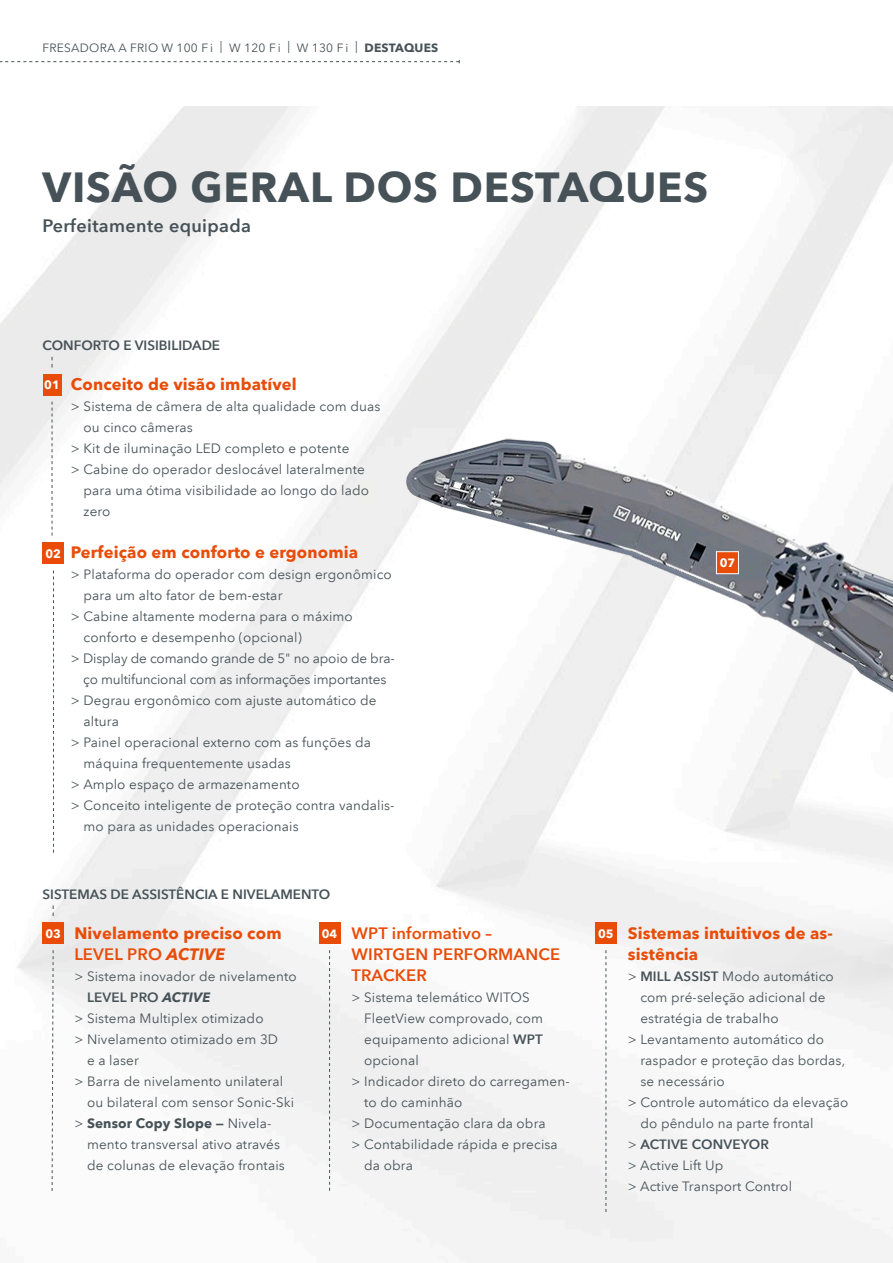
<style>
.page{position:relative;width:893px;height:1263px;background:#fff}
.page>*{position:absolute;margin:0;border:0;box-sizing:border-box;transform-origin:0 0}
.t1{font:700 42px "Avenir Next LT Pro";letter-spacing:.02em;color:#465257}
.t2{font:600 18px "Avenir Next LT Pro";letter-spacing:.02em;color:#465257}
.t3{font:700 16.5px/21px "Avenir Next LT Pro";letter-spacing:.01em;color:#e84c08}
.t4{font:600 16.5px/21px "Avenir Next LT Pro";letter-spacing:.01em;color:#e84c08}
.t5{font:13.5px "Avenir Next LT Pro";letter-spacing:.01em;color:#465257}
.t6{font:13.5px "Avenir Next LT Pro";letter-spacing:-.01em;color:#465257}
.t7{font:600 13.5px "Avenir Next LT Pro";color:#465257}
.t8{font:700 13.5px "Avenir Next LT Pro";letter-spacing:.01em;color:#465257}
.t9{font:12px "Avenir Next LT Pro";letter-spacing:.02em;color:#465257}
.t10{font:700 12px "Avenir Next LT Pro";color:#fff}
.s1{font-weight:700}
.s2{font-weight:600}
.s3{font-style:italic}
.s4{font-weight:700;font-style:italic}
.s5{font-weight:400}
</style>
<div class="page">
<img style="left:0;top:106px;width:893px;height:1157px">
<img style="left:251px;top:293px;width:642px;height:779px">
<svg style="left:0;top:60px;width:460px;height:3px"></svg>
<div style="left:43px;top:543px;width:21px;height:21px;background:#e84c08"></div>
<svg style="left:53px;top:570px;width:1px;height:283px"></svg>
<div style="left:43px;top:374px;width:18px;height:21px;background:#e84c08"></div>
<svg style="left:52px;top:402px;width:1px;height:134px"></svg>
<div style="left:42px;top:922px;width:22px;height:22px;background:#e84c08"></div>
<svg style="left:51px;top:949px;width:3px;height:243px"></svg>
<div style="left:319px;top:922px;width:21px;height:22px;background:#e84c08"></div>
<svg style="left:329px;top:950px;width:1px;height:241px"></svg>
<div style="left:595px;top:922px;width:22px;height:22px;background:#e84c08"></div>
<svg style="left:606px;top:950px;width:1px;height:262px"></svg>
<svg style="left:716px;top:551px;width:23px;height:23px"></svg>
<p class="t9" style="left:43px;top:40px;width:397px">FRESADORA A FRIO W 100 F i | W 120 F i | W 130 F i | <span class="s1">DESTAQUES</span></p>
<h1 class="t1" style="left:43px;top:161px;width:667px">VISÃO GERAL DOS DESTAQUES</h1>
<h2 class="t2" style="left:43px;top:215px;width:210px">Perfeitamente equipada</h2>
<p class="t7" style="left:42px;top:338px;width:179px">CONFORTO E VISIBILIDADE</p>
<p class="t10" style="left:44px;top:378px;width:17px">01</p>
<p class="t3" style="left:71px;top:374px;width:227px">Conceito de visão imbatível</p>
<p class="t5" style="left:71px;top:399px;width:311px">&gt; Sistema de câmera de alta qualidade com duas</p>
<p class="t5" style="left:84px;top:420px;width:111px">ou cinco câmeras</p>
<p class="t5" style="left:71px;top:441px;width:280px">&gt; Kit de iluminação LED completo e potente</p>
<p class="t5" style="left:71px;top:462px;width:295px">&gt; Cabine do operador deslocável lateralmente</p>
<p class="t5" style="left:84px;top:483px;width:287px">para uma ótima visibilidade ao longo do lado</p>
<p class="t5" style="left:84px;top:504px;width:28px">zero</p>
<p class="t3" style="left:71px;top:542px;width:289px">Perfeição em conforto e ergonomia</p>
<p class="t5" style="left:71px;top:567px;width:322px">&gt; Plataforma do operador com design ergonômico</p>
<p class="t5" style="left:84px;top:588px;width:200px">para um alto fator de bem-estar</p>
<p class="t5" style="left:71px;top:609px;width:283px">&gt; Cabine altamente moderna para o máximo</p>
<p class="t5" style="left:84px;top:630px;width:220px">conforto e desempenho (opcional)</p>
<p class="t6" style="left:71px;top:651px;width:325px">&gt; Display de comando grande de 5" no apoio de bra-</p>
<p class="t6" style="left:83px;top:672px;width:305px">ço multifuncional com as informações importantes</p>
<p class="t5" style="left:71px;top:693px;width:307px">&gt; Degrau ergonômico com ajuste automático de</p>
<p class="t5" style="left:84px;top:714px;width:37px">altura</p>
<p class="t5" style="left:71px;top:735px;width:301px">&gt; Painel operacional externo com as funções da</p>
<p class="t5" style="left:84px;top:756px;width:209px">máquina frequentemente usadas</p>
<p class="t5" style="left:71px;top:777px;width:230px">&gt; Amplo espaço de armazenamento</p>
<p class="t5" style="left:71px;top:798px;width:325px">&gt; Conceito inteligente de proteção contra vandalis-</p>
<p class="t5" style="left:84px;top:819px;width:217px">mo para as unidades operacionais</p>
<p class="t10" style="left:45px;top:546px;width:17px">02</p>
<p class="t10" style="left:720px;top:556px;width:17px">07</p>
<p class="t7" style="left:42px;top:886px;width:289px">SISTEMAS DE ASSISTÊNCIA E NIVELAMENTO</p>
<p class="t3" style="left:74px;top:922px;width:209px">Nivelamento preciso com<br><span class="s2">LEVEL PRO</span> <span class="s3">ACTIVE</span></p>
<p class="t5" style="left:74px;top:968px;width:224px">&gt; Sistema inovador de nivelamento</p>
<p class="t7" style="left:87px;top:989px;width:125px">LEVEL PRO <span class="s4">ACTIVE</span></p>
<p class="t5" style="left:74px;top:1010px;width:191px">&gt; Sistema Multiplex otimizado</p>
<p class="t5" style="left:74px;top:1031px;width:205px">&gt; Nivelamento otimizado em 3D</p>
<p class="t5" style="left:87px;top:1052px;width:53px">e a laser</p>
<p class="t5" style="left:74px;top:1073px;width:210px">&gt; Barra de nivelamento unilateral</p>
<p class="t5" style="left:87px;top:1094px;width:209px">ou bilateral com sensor Sonic-Ski</p>
<p class="t8" style="left:74px;top:1115px;width:199px"><span class="s5">&gt;</span> Sensor Copy Slope — <span class="s5">Nivela-</span></p>
<p class="t5" style="left:87px;top:1136px;width:195px">mento transversal ativo através</p>
<p class="t5" style="left:87px;top:1157px;width:199px">de colunas de elevação frontais</p>
<p class="t10" style="left:45px;top:926px;width:17px">03</p>
<p class="t4" style="left:351px;top:922px;width:210px">WPT informativo –<br>WIRTGEN PERFORMANCE<br>TRACKER</p>
<p class="t5" style="left:351px;top:989px;width:180px">&gt; Sistema telemático WITOS</p>
<p class="t5" style="left:364px;top:1010px;width:180px">FleetView comprovado, com</p>
<p class="t5" style="left:364px;top:1031px;width:180px">equipamento adicional <span class="s2">WPT</span></p>
<p class="t5" style="left:364px;top:1052px;width:56px">opcional</p>
<p class="t5" style="left:351px;top:1073px;width:220px">&gt; Indicador direto do carregamen-</p>
<p class="t5" style="left:364px;top:1094px;width:100px">to do caminhão</p>
<p class="t5" style="left:351px;top:1115px;width:196px">&gt; Documentação clara da obra</p>
<p class="t5" style="left:351px;top:1136px;width:208px">&gt; Contabilidade rápida e precisa</p>
<p class="t5" style="left:364px;top:1157px;width:50px">da obra</p>
<p class="t10" style="left:322px;top:926px;width:17px">04</p>
<p class="t3" style="left:628px;top:922px;width:207px">Sistemas intuitivos de as&shy;sistência</p>
<p class="t5" style="left:628px;top:968px;width:208px">&gt; <span class="s2">MILL ASSIST</span> Modo automático</p>
<p class="t5" style="left:640px;top:989px;width:187px">com pré-seleção adicional de</p>
<p class="t5" style="left:640px;top:1010px;width:140px">estratégia de trabalho</p>
<p class="t5" style="left:628px;top:1031px;width:198px">&gt; Levantamento automático do</p>
<p class="t5" style="left:640px;top:1052px;width:206px">raspador e proteção das bordas,</p>
<p class="t5" style="left:640px;top:1073px;width:86px">se necessário</p>
<p class="t5" style="left:628px;top:1094px;width:222px">&gt; Controle automático da elevação</p>
<p class="t5" style="left:640px;top:1115px;width:175px">do pêndulo na parte frontal</p>
<p class="t7" style="left:628px;top:1136px;width:143px"><span class="s5">&gt;</span> ACTIVE CONVEYOR</p>
<p class="t5" style="left:628px;top:1157px;width:97px">&gt; Active Lift Up</p>
<p class="t5" style="left:628px;top:1178px;width:166px">&gt; Active Transport Control</p>
<p class="t10" style="left:598px;top:926px;width:17px">05</p>
</div>
